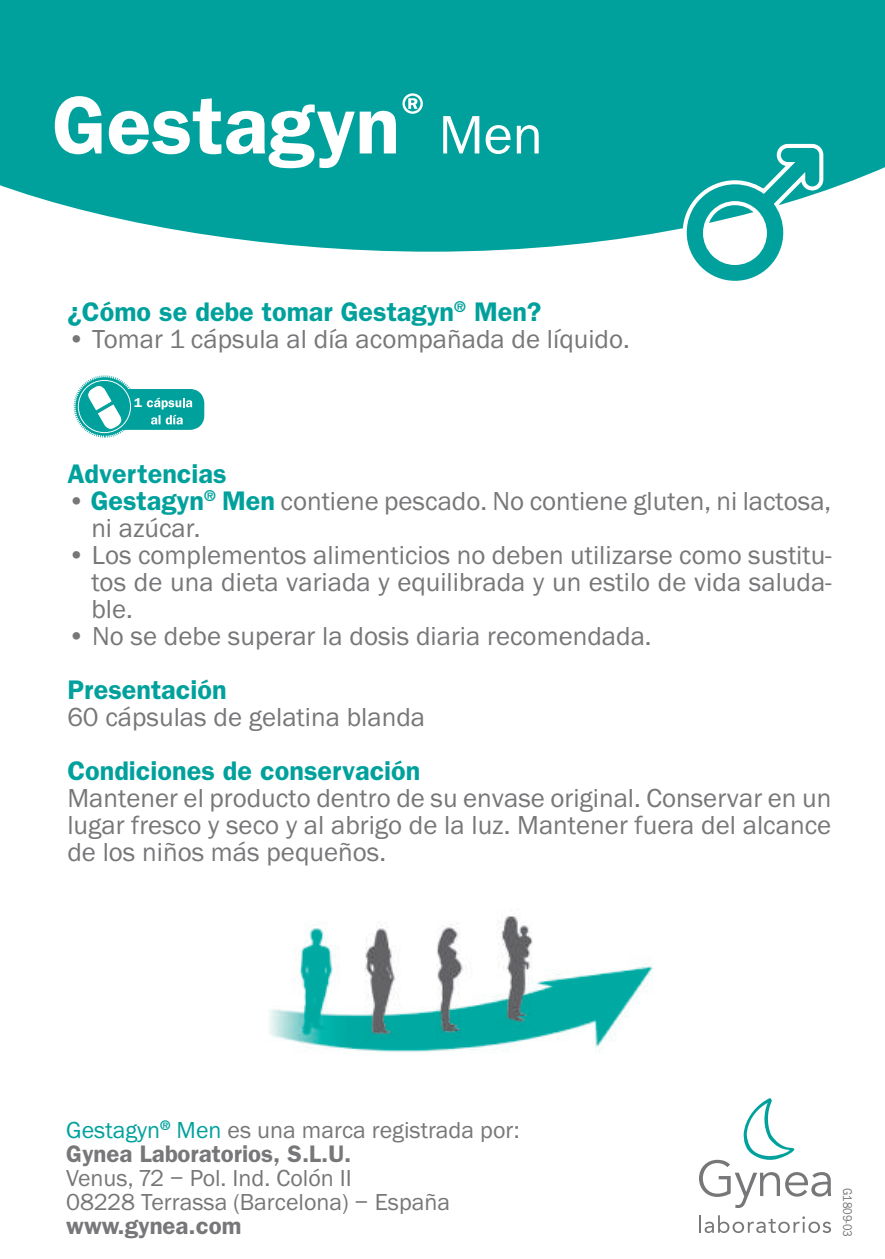
<style>
.page{position:relative;width:885px;height:1259px;background:#fff}
.page>*{position:absolute;margin:0;border:0;box-sizing:border-box;transform-origin:0 0}
.t1{font:27px/27px "Franklin Gothic";color:#77777a;text-align:justify}
.t2{font:600 27px "Franklin Gothic";color:#00a19c}
.t3{font:24px/24px "Franklin Gothic";color:#77777a}
.t4{font:600 24px "Franklin Gothic";color:#77777a}
.t5{font:600 13.2px "Franklin Gothic";color:#fff}
.t6{font:12.9px "Franklin Gothic";color:#77777a;scale:.85 1}
.s1{font-weight:600;color:#00a19c}
.s2{color:#00a19c}
.s3{font-weight:600}
</style>
<div class="page">
<svg style="left:0;top:0;width:884px;height:252px;background:#16a9a4"></svg>
<svg style="left:55px;top:96px;width:341px;height:72px"></svg>
<svg style="left:402px;top:93px;width:21px;height:21px"></svg>
<svg style="left:443px;top:116px;width:95px;height:38px"></svg>
<svg style="left:682px;top:144px;width:141px;height:137px"></svg>
<svg style="left:699px;top:1098px;width:132px;height:110px"></svg>
<svg style="left:699px;top:1215px;width:132px;height:18px"></svg>
<svg style="left:74px;top:375px;width:130px;height:62px"></svg>
<img style="left:269px;top:916px;width:384px;height:137px">
<p class="t2" style="left:67px;top:295px;width:475px">¿Cómo se debe tomar Gestagyn<sup>®</sup> Men?</p>
<p class="t1" style="left:67px;top:327px;width:564px">• Tomar 1 cápsula al día acompañada de líquido.</p>
<p class="t5" style="left:134px;top:395px;width:9px">1</p>
<p class="t2" style="left:67px;top:457px;width:161px">Advertencias</p>
<p class="t1" style="left:91px;top:489px;width:741px;text-indent:-24px">• <span class="s1">Gestagyn</span><sup>®</sup> <span class="s1">Men</span> contiene pescado. No contiene gluten, ni lactosa, ni azúcar.</p>
<p class="t1" style="left:91px;top:543px;width:741px;text-indent:-24px">• Los complementos alimenticios no deben utilizarse como sustitu&shy;tos de una dieta variada y equilibrada y un estilo de vida saluda&shy;ble.</p>
<p class="t1" style="left:67px;top:624px;width:585px">• No se debe superar la dosis diaria recomendada.</p>
<p class="t2" style="left:67px;top:673px;width:161px">Presentación</p>
<p class="t1" style="left:67px;top:705px;width:359px">60 cápsulas de gelatina blanda</p>
<p class="t2" style="left:67px;top:754px;width:354px">Condiciones de conservación</p>
<p class="t1" style="left:67px;top:786px;width:765px">Mantener el producto dentro de su envase original. Conservar en un lugar fresco y seco y al abrigo de la luz. Mantener fuera del alcance de los niños más pequeños.</p>
<p class="t3" style="left:66px;top:1119px;width:455px"><span class="s2">Gestagyn</span><sup>®</sup> <span class="s2">Men</span> es una marca registrada por:<br><span class="s3">Gynea Laboratorios, S.L.U.</span></p>
<p class="t3" style="left:66px;top:1167px;width:385px">Venus, 72 – Pol. Ind. Colón II<br>08228 Terrassa (Barcelona) – España</p>
<p class="t4" style="left:66px;top:1211px;width:177px">www.gynea.com</p>
<p class="t6" style="left:854px;top:1188px;width:59px;rotate:90deg">G1809-03</p>
</div>
